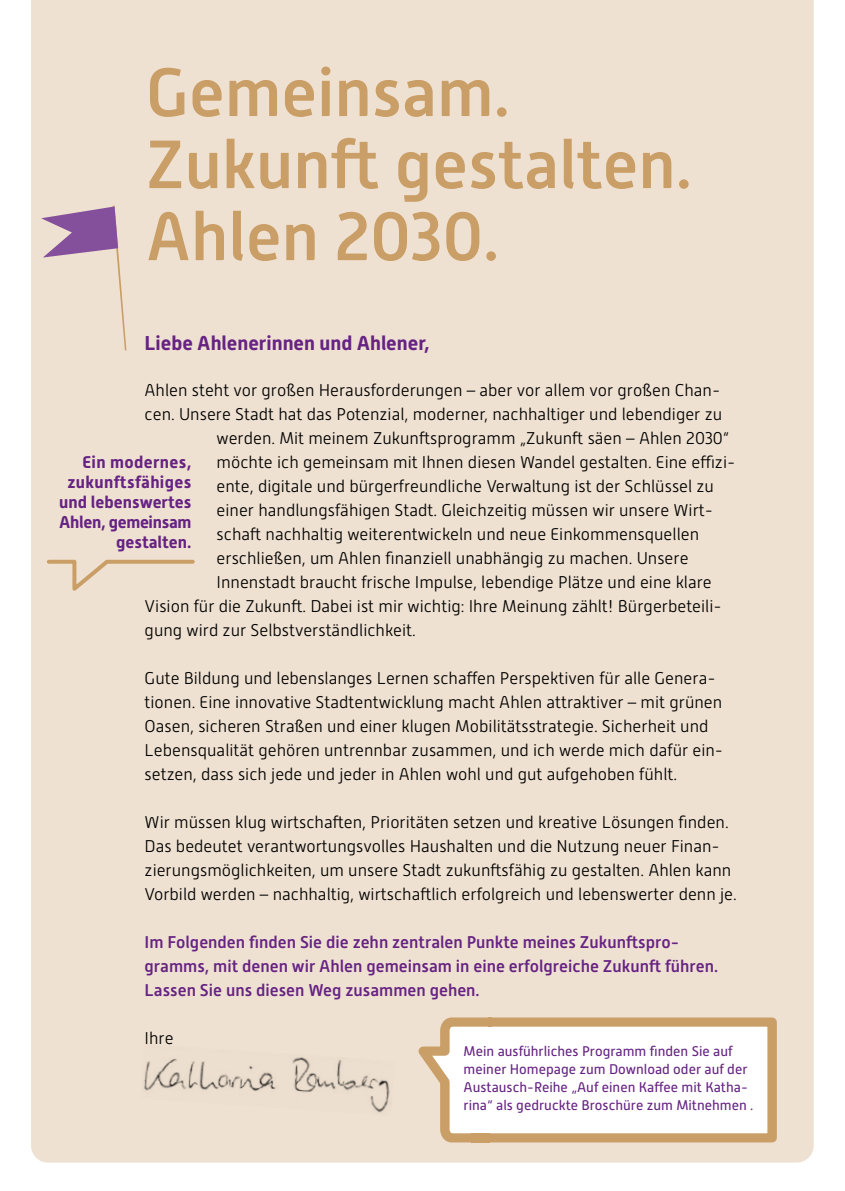
<style>
.page{position:relative;width:845px;height:1191px;background:#fff}
.page>*{position:absolute;margin:0;border:0;box-sizing:border-box;transform-origin:0 0}
.t1{font:500 68px/72px "Alwyn New";color:#ca9e67}
.t2{font:700 20px "Alwyn New";color:#662383}
.t3{font:300 17px/24px "Alwyn New";color:#000}
.t4{font:500 17px/24px "Alwyn New";color:#662383}
.t5{font:700 17px/20px "Alwyn New";color:#662383;text-align:right}
.t6{font:14px/18px "Alwyn New";color:#662383}
</style>
<div class="page">
<div style="left:31px;top:0;width:782px;height:1162px;background:#efe1d1"></div>
<img style="left:140px;top:1043px;width:255px;height:72px">
<svg style="left:41px;top:206px;width:85px;height:144px;background:#d9c2c4"></svg>
<svg style="left:45px;top:558px;width:152px;height:39px;background:#ead8c3"></svg>
<svg style="left:416px;top:1016px;width:363px;height:128px"></svg>
<h1 class="t1" style="left:146px;top:57px;width:547px">Gemeinsam.<br>Zukunft gestalten.<br>Ahlen 2030.</h1>
<p class="t2" style="left:145px;top:331px;width:287px">Liebe Ahlenerinnen und Ahlener,</p>
<p class="t3" style="left:145px;top:378px;width:577px">Ahlen steht vor großen Herausforderungen – aber vor allem vor großen Chan-</p>
<p class="t3" style="left:145px;top:402px;width:579px">cen. Unsere Stadt hat das Potenzial, moderner, nachhaltiger und lebendiger zu</p>
<p class="t3" style="left:217px;top:426px;width:514px">werden. Mit meinem Zukunftsprogramm „Zukunft säen – Ahlen 2030“</p>
<p class="t3" style="left:217px;top:450px;width:520px">möchte ich gemeinsam mit Ihnen diesen Wandel gestalten. Eine effizi-</p>
<p class="t3" style="left:217px;top:474px;width:499px">ente, digitale und bürgerfreundliche Verwaltung ist der Schlüssel zu</p>
<p class="t3" style="left:217px;top:498px;width:498px">einer handlungsfähigen Stadt. Gleichzeitig müssen wir unsere Wirt-</p>
<p class="t3" style="left:217px;top:522px;width:484px">schaft nachhaltig weiterentwickeln und neue Einkommensquellen</p>
<p class="t3" style="left:217px;top:546px;width:473px">erschließen, um Ahlen finanziell unabhängig zu machen. Unsere</p>
<p class="t3" style="left:217px;top:570px;width:497px">Innenstadt braucht frische Impulse, lebendige Plätze und eine klare</p>
<p class="t3" style="left:145px;top:594px;width:578px">Vision für die Zukunft. Dabei ist mir wichtig: Ihre Meinung zählt! Bürgerbeteili-</p>
<p class="t3" style="left:145px;top:618px;width:273px">gung wird zur Selbstverständlichkeit.</p>
<p class="t3" style="left:145px;top:666px;width:580px">Gute Bildung und lebenslanges Lernen schaffen Perspektiven für alle Genera&shy;tionen. Eine innovative Stadtentwicklung macht Ahlen attraktiver – mit grünen Oasen, sicheren Straßen und einer klugen Mobilitätsstrategie. Sicherheit und Lebensqualität gehören untrennbar zusammen, und ich werde mich dafür ein&shy;setzen, dass sich jede und jeder in Ahlen wohl und gut aufgehoben fühlt.</p>
<p class="t3" style="left:145px;top:810px;width:593px">Wir müssen klug wirtschaften, Prioritäten setzen und kreative Lösungen finden.<br>Das bedeutet verantwortungsvolles Haushalten und die Nutzung neuer Finan&shy;zierungsmöglichkeiten, um unsere Stadt zukunftsfähig zu gestalten. Ahlen kann Vorbild werden – nachhaltig, wirtschaftlich erfolgreich und lebenswerter denn je.</p>
<p class="t4" style="left:145px;top:930px;width:575px">Im Folgenden finden Sie die zehn zentralen Punkte meines Zukunftspro&shy;gramms, mit denen wir Ahlen gemeinsam in eine erfolgreiche Zukunft führen.<br>Lassen Sie uns diesen Weg zusammen gehen.</p>
<p class="t3" style="left:145px;top:1026px;width:31px">Ihre</p>
<p class="t5" style="left:59px;top:452px;width:134px">Ein modernes, zukunftsfähiges und lebenswertes<br>Ahlen, gemeinsam gestalten.</p>
<p class="t6" style="left:463px;top:1042px;width:291px">Mein ausführliches Programm finden Sie auf meiner Homepage zum Download oder auf der Austausch-Reihe „Auf einen Kaffee mit Katha&shy;rina“ als gedruckte Broschüre zum Mitnehmen .</p>
</div>
